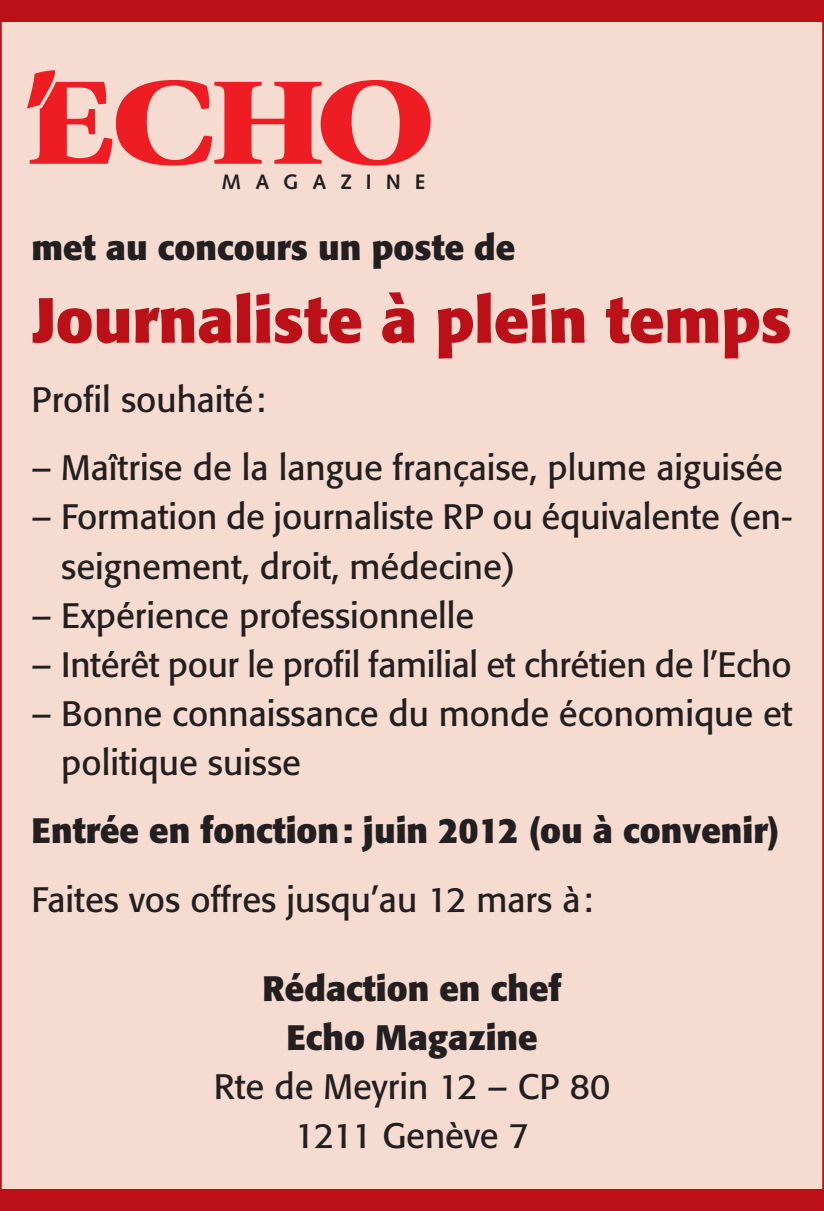
<style>
.page{position:relative;width:824px;height:1211px;background:#fff}
.page>*{position:absolute;margin:0;border:0;box-sizing:border-box;transform-origin:0 0}
.t1{font:700 63px "Formata";color:#bb1018}
.t2{font:35px/49px "Formata";color:#231f20}
.t3{font:700 35px/49px "Formata";color:#231f20;text-align:center}
.t4{font:700 21px "Syntax LT Std";letter-spacing:.665em;color:#231f20}
</style>
<div class="page">
<div style="left:1px;top:1px;width:822px;height:1209px;background:#f6dcd0"></div>
<div style="left:0;top:0;width:823px;height:22px;background:#bb1018"></div>
<div style="left:0;top:1189px;width:823px;height:21px;background:#bb1018"></div>
<svg style="left:27px;top:70px;width:403px;height:96px"></svg>
<p class="t4" style="left:221px;top:173px;width:205px">MAGAZINE</p>
<p class="t3" style="left:32px;top:226px;width:485px">met au concours un poste de</p>
<h1 class="t1" style="left:32px;top:293px;width:760px">Journaliste à plein temps</h1>
<p class="t2" style="left:32px;top:378px;width:236px">Profil souhaité:</p>
<p class="t2" style="left:32px;top:446px;width:752px">– Maîtrise de la langue française, plume aiguisée</p>
<p class="t2" style="left:61px;top:495px;width:732px;text-indent:-30px">– Formation de journaliste RP ou équivalente (en&shy;seignement, droit, médecine)</p>
<p class="t2" style="left:32px;top:593px;width:444px">– Expérience professionnelle</p>
<p class="t2" style="left:32px;top:642px;width:761px">– Intérêt pour le profil familial et chrétien de l’Echo</p>
<p class="t2" style="left:61px;top:691px;width:732px;text-indent:-30px">– Bonne connaissance du monde économique et politique suisse</p>
<p class="t3" style="left:32px;top:809px;width:749px">Entrée en fonction: juin 2012 (ou à convenir)</p>
<p class="t2" style="left:32px;top:878px;width:563px">Faites vos offres jusqu’au 12 mars à:</p>
<p class="t3" style="left:262px;top:967px;width:300px">Rédaction en chef<br>Echo Magazine</p>
<p class="t2" style="left:214px;top:1065px;width:398px;text-align:center">Rte de Meyrin 12 – CP 80<br>1211 Genève 7</p>
</div>
